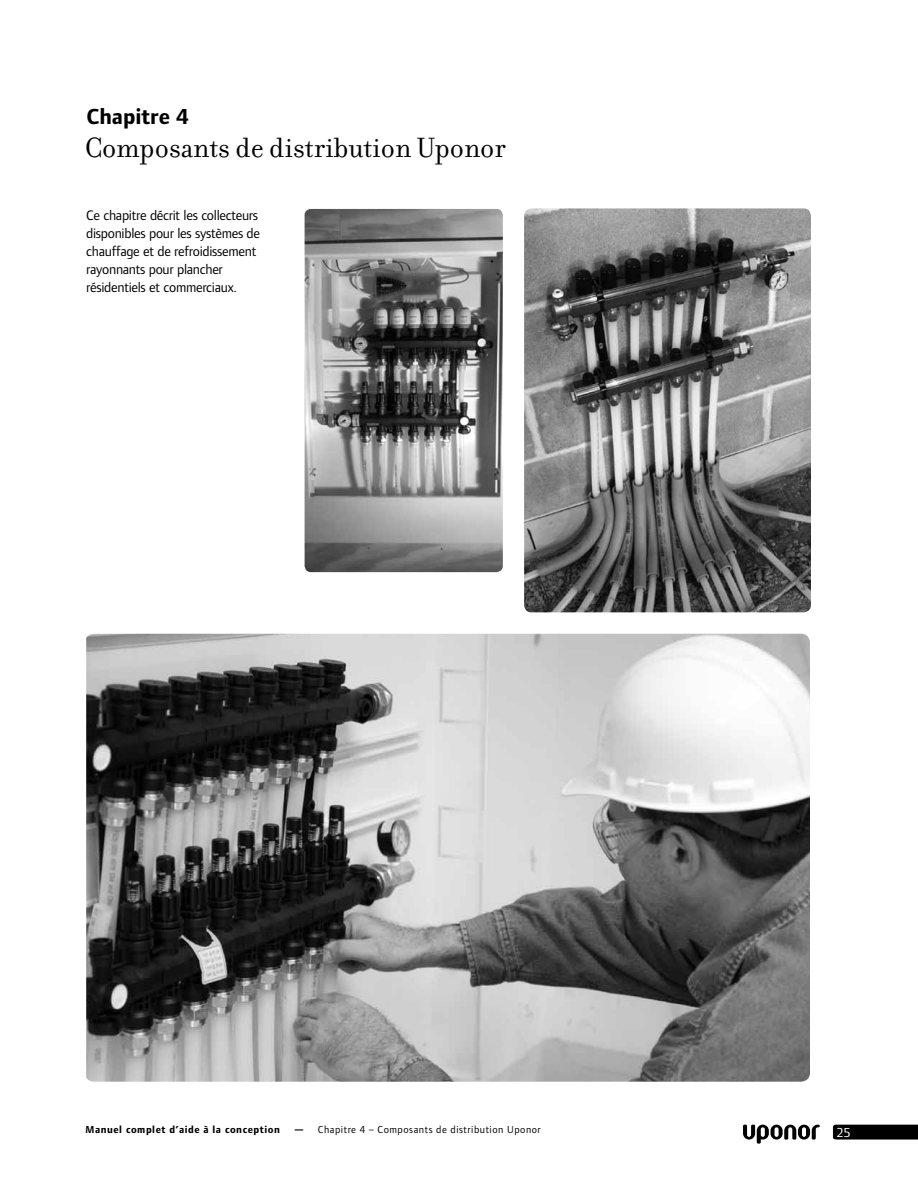
<style>
.page{position:relative;width:918px;height:1188px;background:#fff}
.page>*{position:absolute;margin:0;border:0;box-sizing:border-box;transform-origin:0 0}
.t1{font:30px "Filosofia Regular Lining";color:#000}
.t2{font:700 22.5px "Foundry Form Sans";color:#000}
.t3{font:14.25px/18px "Foundry Form Sans";letter-spacing:-.02em;color:#000}
.t4{font:13.5px "Foundry Form Sans";color:#fff}
.t5{font:10.5px "Foundry Form Sans";letter-spacing:.05em;color:#000}
.t6{font:700 10.5px "Foundry Form Sans";letter-spacing:.05em;color:#000}
.s1{font-weight:700}
</style>
<div class="page">
<svg style="left:743px;top:1125px;width:77px;height:19px"></svg>
<svg style="left:833px;top:1125px;width:85px;height:15px"></svg>
<img style="left:86px;top:634px;width:724px;height:448px">
<img style="left:524px;top:208px;width:287px;height:404px">
<img style="left:305px;top:209px;width:198px;height:363px">
<h2 class="t2" style="left:87px;top:104px;width:104px">Chapitre 4</h2>
<h1 class="t1" style="left:85px;top:131px;width:422px">Composants de distribution Uponor</h1>
<p class="t3" style="left:86px;top:206px;width:175px">Ce chapitre décrit les collecteurs disponibles pour les systèmes de chauffage et de refroidissement rayonnants pour plancher résidentiels et commerciaux.</p>
<p class="t6" style="left:85px;top:1124px;width:196px">Manuel complet d’aide à la conception</p>
<p class="t5" style="left:294px;top:1124px;width:249px"><span class="s1">—</span> Chapitre 4 – Composants de distribution Uponor</p>
<p class="t4" style="left:837px;top:1125px;width:15px">25</p>
</div>
